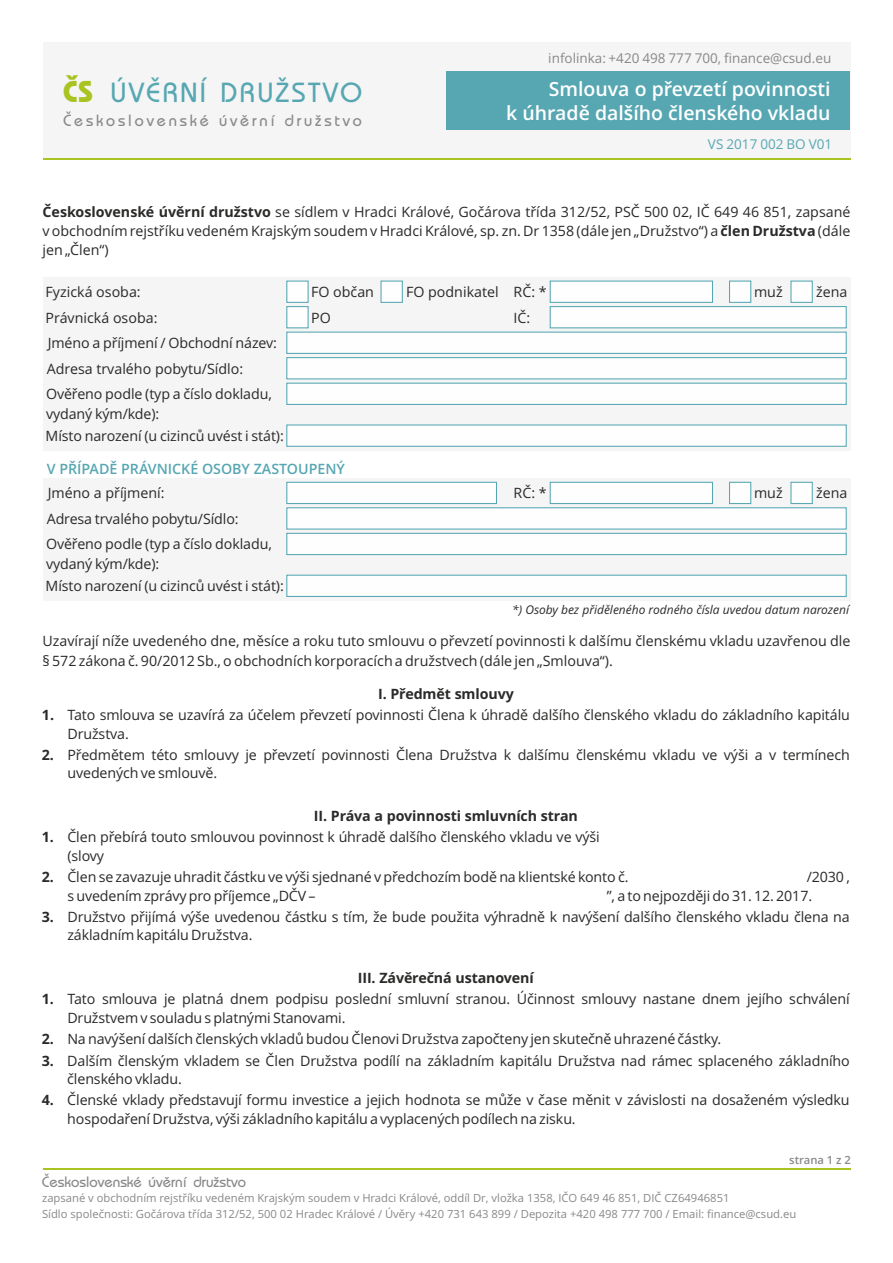
<style>
.page{position:relative;width:893px;height:1263px;background:#fff}
.page>*{position:absolute;margin:0;border:0;box-sizing:border-box;transform-origin:0 0}
.t1{font:27.6px "Bahamas";letter-spacing:.09em;color:#57a7b3}
.t2{font:600 19.5px/23.4px "Open Sans";color:#fff;text-align:right}
.t3{font:16.2px "Bahamas";letter-spacing:.175em;color:#898989}
.t4{font:15px "Bahamas";color:#898989}
.t5{font:14.25px/18.5px "Open Sans";letter-spacing:-.01em;color:#2b2a29}
.t6{font:700 14.25px "Open Sans";letter-spacing:-.01em;color:#2b2a29}
.t7{font:600 14.25px "Open Sans";color:#57a7b3}
.t8{font:13.5px "Open Sans";color:#898989}
.t9{font:13.5px "Open Sans";color:#57a7b3}
.t10{font:italic 12px "Open Sans";color:#2b2a29}
.t11{font:11.25px/15.3px "Open Sans";color:#898989}
.t12{font:600 11.25px "Open Sans";color:#898989}
.s1{font-weight:700;font-size:30.15px;color:#a9c321}
.s2{font-weight:700}
</style>
<div class="page">
<hr style="left:43px;top:1168px;width:807px;height:2px;background:#a9c321">
<div style="left:43px;top:43px;width:807px;height:116px;background:#f5f5f5"></div>
<div style="left:446px;top:71px;width:404px;height:59px;background:#57a7b3"></div>
<hr style="left:43px;top:159px;width:807px;height:1px;background:#a9c321">
<div style="left:43px;top:277px;width:807px;height:173px;background:#f5f5f5"></div>
<div style="left:550px;top:281px;width:163px;height:22px;background:#fefefe;border:1px solid #57a7b3"></div>
<div style="left:286px;top:332px;width:561px;height:22px;background:#fefefe;border:1px solid #57a7b3"></div>
<div style="left:286px;top:357px;width:561px;height:22px;background:#fefefe;border:1px solid #57a7b3"></div>
<div style="left:286px;top:424px;width:561px;height:23px;background:#fefefe;border:1px solid #57a7b3"></div>
<div style="left:729px;top:281px;width:22px;height:22px;background:#fefefe;border:1px solid #57a7b3"></div>
<div style="left:790px;top:281px;width:23px;height:22px;background:#fefefe;border:1px solid #57a7b3"></div>
<div style="left:550px;top:306px;width:297px;height:22px;background:#fefefe;border:1px solid #57a7b3"></div>
<div style="left:286px;top:281px;width:23px;height:22px;background:#fefefe;border:1px solid #57a7b3"></div>
<div style="left:380px;top:281px;width:23px;height:22px;background:#fefefe;border:1px solid #57a7b3"></div>
<div style="left:286px;top:306px;width:23px;height:22px;background:#fefefe;border:1px solid #57a7b3"></div>
<div style="left:286px;top:383px;width:561px;height:22px;background:#fefefe;border:1px solid #57a7b3"></div>
<div style="left:43px;top:478px;width:807px;height:123px;background:#f5f5f5"></div>
<div style="left:286px;top:482px;width:211px;height:22px;background:#fefefe;border:1px solid #57a7b3"></div>
<div style="left:286px;top:507px;width:561px;height:23px;background:#fefefe;border:1px solid #57a7b3"></div>
<div style="left:286px;top:575px;width:561px;height:22px;background:#fefefe;border:1px solid #57a7b3"></div>
<div style="left:286px;top:533px;width:561px;height:22px;background:#fefefe;border:1px solid #57a7b3"></div>
<div style="left:550px;top:482px;width:163px;height:22px;background:#fefefe;border:1px solid #57a7b3"></div>
<div style="left:729px;top:482px;width:22px;height:22px;background:#fefefe;border:1px solid #57a7b3"></div>
<div style="left:790px;top:482px;width:23px;height:22px;background:#fefefe;border:1px solid #57a7b3"></div>
<h1 class="t1" style="left:63px;top:80px;width:301px"><span class="s1">ČS</span> ÚVĚRNÍ DRUŽSTVO</h1>
<p class="t3" style="left:63px;top:113px;width:300px">Československé úvěrní družstvo</p>
<p class="t8" style="left:548px;top:53px;width:284px">infolinka: +420 498 777 700, finance@csud.eu</p>
<h2 class="t2" style="left:506px;top:79px;width:326px">Smlouva o převzetí povinnosti<br>k úhradě dalšího členského vkladu</h2>
<p class="t9" style="left:708px;top:139px;width:126px">VS 2017 002 BO V01</p>
<p class="t5" style="left:43px;top:203px;width:809px;line-height:19.4px;text-align:justify"><span class="s2">Československé úvěrní družstvo</span> se sídlem v Hradci Králové, Gočárova třída 312/52, PSČ 500 02, IČ 649 46 851, zapsané v obchodním rejstříku vedeném Krajským soudem v Hradci Králové, sp. zn. Dr 1358 (dále jen „Družstvo“) a <span class="s2">člen Družstva</span> (dále jen „Člen“)</p>
<p class="t5" style="left:513px;top:284px;width:35px">RČ: *</p>
<p class="t5" style="left:754px;top:284px;width:30px">muž</p>
<p class="t5" style="left:816px;top:284px;width:33px">žena</p>
<p class="t5" style="left:46px;top:284px;width:97px">Fyzická osoba:</p>
<p class="t5" style="left:46px;top:332px;width:232px;line-height:25.5px">Jméno a příjmení / Obchodní název:<br>Adresa trvalého pobytu/Sídlo:<br>Ověřeno podle (typ a číslo dokladu,</p>
<p class="t5" style="left:46px;top:404px;width:240px;line-height:22.5px">vydaný kým/kde):<br>Místo narození (u cizinců uvést i stát):</p>
<p class="t5" style="left:311px;top:284px;width:64px">FO občan</p>
<p class="t5" style="left:406px;top:284px;width:94px">FO podnikatel</p>
<p class="t5" style="left:46px;top:310px;width:113px">Právnická osoba:</p>
<p class="t5" style="left:311px;top:310px;width:21px">PO</p>
<p class="t5" style="left:513px;top:310px;width:18px">IČ:</p>
<p class="t7" style="left:47px;top:463px;width:300px">V PŘÍPADĚ PRÁVNICKÉ OSOBY ZASTOUPENÝ</p>
<p class="t5" style="left:46px;top:482px;width:227px;line-height:25.5px">Jméno a příjmení:<br>Adresa trvalého pobytu/Sídlo:<br>Ověřeno podle (typ a číslo dokladu,</p>
<p class="t5" style="left:46px;top:554px;width:240px;line-height:22.5px">vydaný kým/kde):<br>Místo narození (u cizinců uvést i stát):</p>
<p class="t5" style="left:513px;top:485px;width:35px">RČ: *</p>
<p class="t5" style="left:754px;top:485px;width:30px">muž</p>
<p class="t5" style="left:816px;top:485px;width:33px">žena</p>
<p class="t10" style="left:512px;top:605px;width:338px">*) Osoby bez přiděleného rodného čísla uvedou datum narození</p>
<p class="t5" style="left:43px;top:633px;width:809px;line-height:19.4px">Uzavírají níže uvedeného dne, měsíce a roku tuto smlouvu o převzetí povinnosti k dalšímu členskému vkladu uzavřenou dle § 572 zákona č. 90/2012 Sb., o obchodních korporacích a družstvech (dále jen „Smlouva“).</p>
<p class="t6" style="left:378px;top:688px;width:137px">I. Předmět smlouvy</p>
<p class="t5" style="left:67px;top:707px;width:784px;text-indent:-25px"><span class="s2">1.</span> Tato smlouva se uzavírá za účelem převzetí povinnosti Člena k úhradě dalšího členského vkladu do základního kapitálu<br>Družstva.</p>
<p class="t5" style="left:67px;top:747px;width:784px;text-indent:-25px"><span class="s2">2.</span> Předmětem této smlouvy je převzetí povinnosti Člena Družstva k dalšímu členskému vkladu ve výši a v termínech uvedených ve smlouvě.</p>
<p class="t6" style="left:314px;top:810px;width:265px">II. Práva a povinnosti smluvních stran</p>
<p class="t5" style="left:67px;top:829px;width:534px;text-indent:-26px"><span class="s2">1.</span> Člen přebírá touto smlouvou povinnost k úhradě dalšího členského vkladu ve výši (slovy</p>
<p class="t5" style="left:42px;top:869px;width:588px"><span class="s2">2.</span> Člen se zavazuje uhradit částku ve výši sjednané v předchozím bodě na klientské konto č.</p>
<p class="t5" style="left:807px;top:869px;width:45px">/2030 ,</p>
<p class="t5" style="left:67px;top:888px;width:250px">s uvedením zprávy pro příjemce „DČV –</p>
<p class="t5" style="left:607px;top:888px;width:207px">”, a to nejpozději do 31. 12. 2017.</p>
<p class="t5" style="left:67px;top:909px;width:784px;text-indent:-25px"><span class="s2">3.</span> Družstvo přijímá výše uvedenou částku s tím, že bude použita výhradně k navýšení dalšího členského vkladu člena na základním kapitálu Družstva.</p>
<p class="t6" style="left:358px;top:972px;width:178px">III. Závěrečná ustanovení</p>
<p class="t5" style="left:67px;top:991px;width:784px;text-indent:-25px"><span class="s2">1.</span> Tato smlouva je platná dnem podpisu poslední smluvní stranou. Účinnost smlouvy nastane dnem jejího schválení<br>Družstvem v souladu s platnými Stanovami.</p>
<p class="t5" style="left:42px;top:1031px;width:681px"><span class="s2">2.</span> Na navýšení dalších členských vkladů budou Členovi Družstva započteny jen skutečně uhrazené částky.</p>
<p class="t5" style="left:67px;top:1052px;width:784px;text-indent:-25px"><span class="s2">3.</span> Dalším členským vkladem se Člen Družstva podílí na základním kapitálu Družstva nad rámec splaceného základního členského vkladu.</p>
<p class="t5" style="left:67px;top:1092px;width:784px;text-indent:-25px"><span class="s2">4.</span> Členské vklady představují formu investice a jejich hodnota se může v čase měnit v závislosti na dosaženém výsledku hospodaření Družstva, výši základního kapitálu a vyplacených podílech na zisku.</p>
<p class="t4" style="left:42px;top:1175px;width:206px">Československé úvěrní družstvo</p>
<p class="t12" style="left:789px;top:1156px;width:63px">strana 1 z 2</p>
<p class="t11" style="left:42px;top:1192px;width:756px">zapsané v obchodním rejstříku vedeném Krajským soudem v Hradci Králové, oddíl Dr, vložka 1358, IČO 649 46 851, DIČ CZ64946851<br>Sídlo společnosti: Gočárova třída 312/52, 500 02 Hradec Králové / Úvěry +420 731 643 899 / Depozita +420 498 777 700 / Email: finance@csud.eu</p>
</div>
